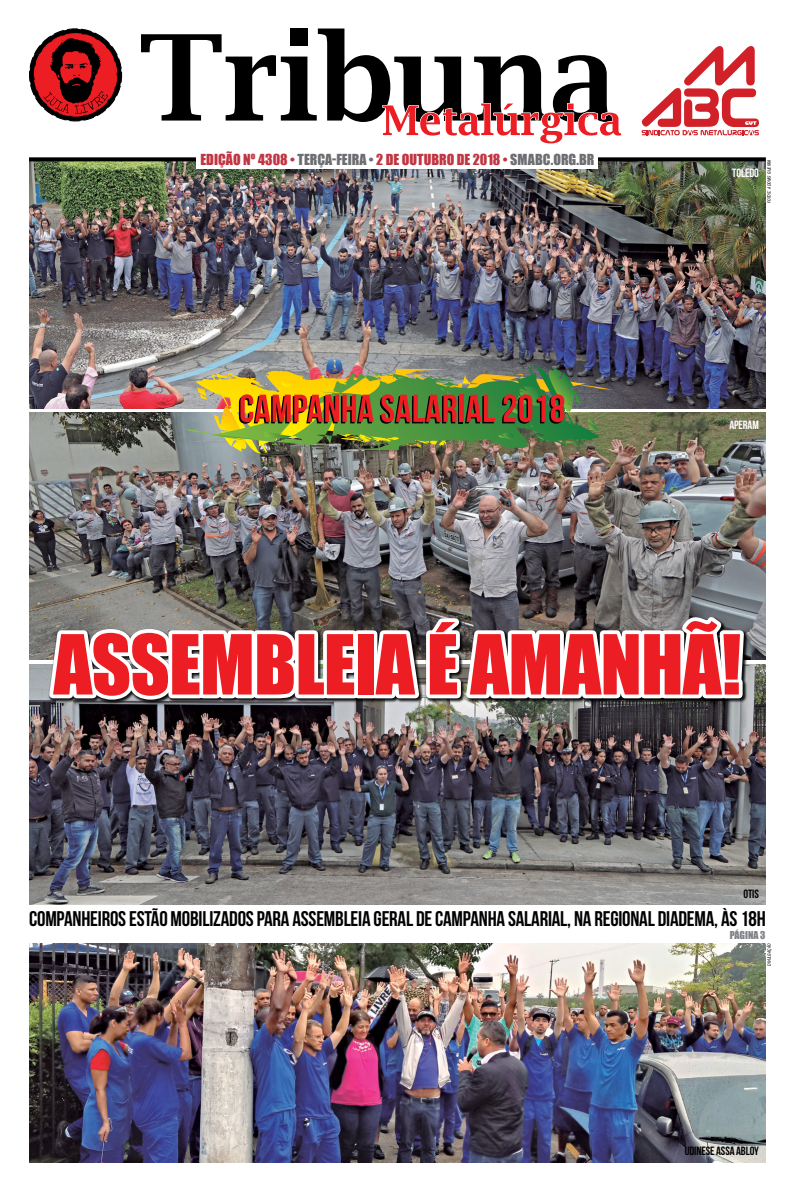
<style>
.page{position:relative;width:794px;height:1191px;background:#fff}
.page>*{position:absolute;margin:0;border:0;box-sizing:border-box;transform-origin:0 0}
.t1{font:76.4px "Impact";letter-spacing:-.01em;color:#ed1d24}
.t2{font:21.2px "Bebas Neue";letter-spacing:-.01em;color:#000}
.t3{font:14px "Impact";color:#c13542}
.t4{font:12px "Bebas Neue";letter-spacing:-.01em;color:#000}
.t5{font:12px "Bebas Neue";letter-spacing:-.01em;color:#fff}
.t6{font:10px "Impact";color:#808285}
.t7{font:italic condensed 4.4px "Swiss 721 BT";letter-spacing:-.005em;color:#000}
.s1{color:#6d6e71}
.s2{font-size:6.2px}
</style>
<div class="page">
<img style="left:29px;top:161px;width:737px;height:247px">
<img style="left:29px;top:664px;width:737px;height:240px">
<img style="left:29px;top:413px;width:737px;height:246px">
<img style="left:29px;top:943px;width:737px;height:219px">
<img style="left:197px;top:366px;width:401px;height:87px">
<svg style="left:29px;top:157px;width:737px;height:4px"></svg>
<svg style="left:141px;top:29px;width:481px;height:115px"></svg>
<svg style="left:641px;top:46px;width:118px;height:89px"></svg>
<svg style="left:29px;top:28px;width:93px;height:94px"></svg>
<img style="left:44px;top:539px;width:704px;height:180px">
<div style="left:196px;top:150px;width:402px;height:18px;background:#fff"></div>
<p class="t3" style="left:200px;top:148px;width:395px">EDIÇÃO Nº 4308 • <span class="s1">TERÇA-FEIRA •</span> 2 DE OUTUBRO DE 2018 • <span class="s1">SMABC.ORG.BR</span></p>
<p class="t5" style="left:732px;top:167px;width:28px">TOLEDO</p>
<p class="t7" style="left:766px;top:203px;width:45px;rotate:-90deg">fotos<span class="s2">:</span> adonis guerra</p>
<p class="t5" style="left:729px;top:418px;width:31px">APERAM</p>
<h1 class="t1" style="left:54px;top:605px;width:689px">ASSEMBLEIA É AMANHÃ!</h1>
<p class="t4" style="left:743px;top:886px;width:17px">OTIS</p>
<p class="t2" style="left:29px;top:906px;width:738px">COMPANHEIROS ESTÃO MOBILIZADOS PARA ASSEMBLEIA GERAL DE CAMPANHA SALARIAL, NA REGIONAL DIADEMA, ÀS 18H</p>
<p class="t6" style="left:730px;top:927px;width:37px">PÁGINA 3</p>
<p class="t7" style="left:766px;top:966px;width:24px;rotate:-90deg">divulgação</p>
<p class="t4" style="left:685px;top:1144px;width:75px">UDINESE ASSA ABLOY</p>
</div>
